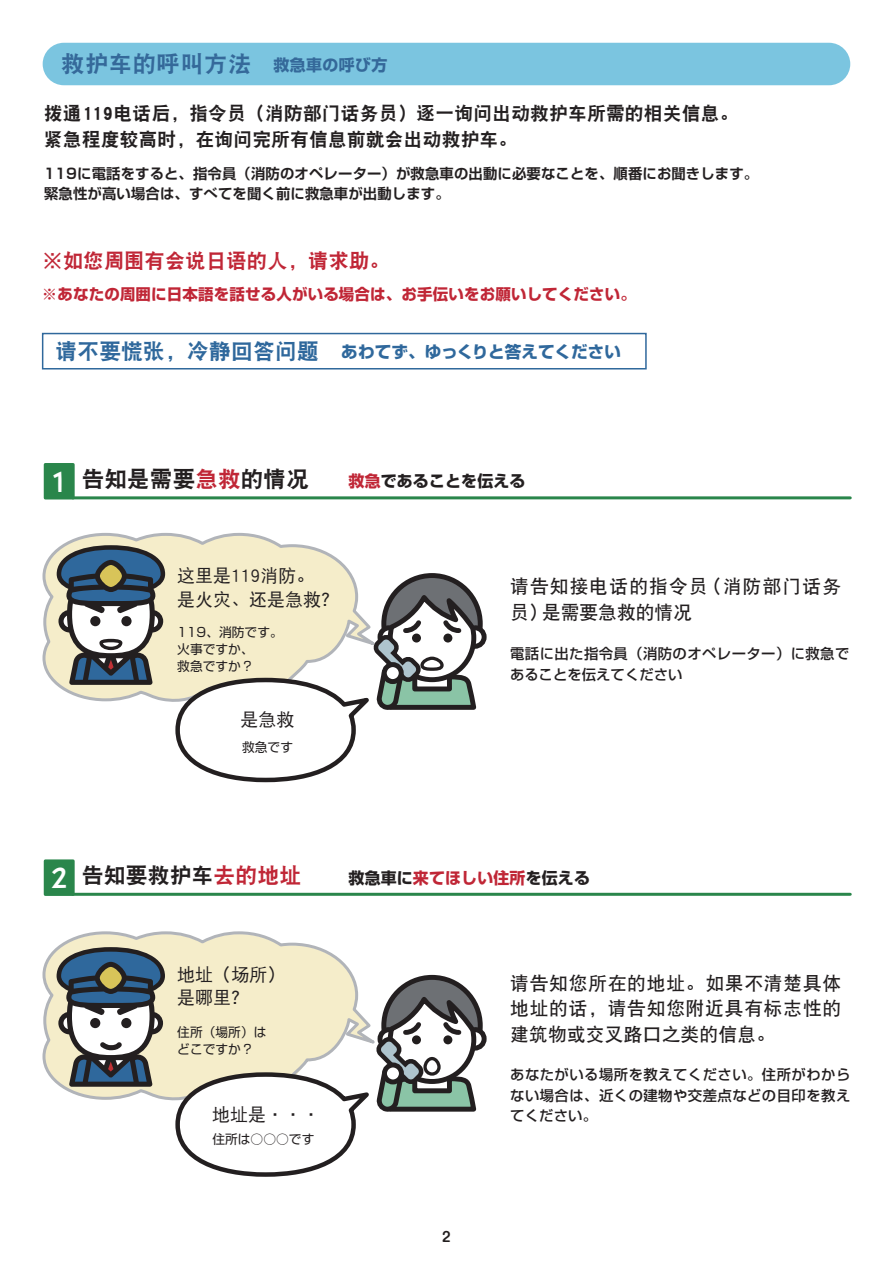
<style>
.page{position:relative;width:893px;height:1263px;background:#fff}
.page>*{position:absolute;margin:0;border:0;box-sizing:border-box;transform-origin:0 0}
.t1{font:700 25.5px "Taka Hand Std";color:#fff}
.t2{font:23.25px "DF Hei GB W9";letter-spacing:.025em;color:#35699a}
.t3{font:22.5px "DF Hei GB W9";letter-spacing:.01em;color:#231f20}
.t4{font:21.75px "DF Hei GB W9";letter-spacing:.01em;color:#2f689c}
.t5{font:21.75px "DF Hei GB W9";letter-spacing:.01em;color:#231f20}
.t6{font:20.25px "DF Hei GB W9";letter-spacing:.01em;color:#c02636}
.t7{font:18.75px/25.5px "DF Hei GB W9";letter-spacing:.01em;color:#231f20}
.t8{font:18.75px/25.5px "DF Hei GB W7";letter-spacing:.04em;color:#231f20;text-align:justify}
.t9{font:18.75px/25.5px "DF Hei GB W7";letter-spacing:.06em;color:#231f20}
.t10{font:18px/23.2px "DF Hei GB W5";color:#231f20}
.t11{font:700 16.65px "Shin Go Pro";color:#2f689c}
.t12{font:700 15.9px "Shin Go Pro";letter-spacing:.01em;color:#231f20}
.t13{font:700 15.9px "Shin Go Pro";letter-spacing:.025em;color:#35699a}
.t14{font:700 15.45px "Shin Go Pro";letter-spacing:.01em;color:#c02636}
.t15{font:500 14.4px/20.2px "Shin Go Pro";letter-spacing:.03em;color:#231f20}
.t16{font:700 14.4px/20.7px "Shin Go Pro De";letter-spacing:.01em;color:#231f20}
.t17{font:700 13.5px "Shin M Go Pro De";color:#221e1e}
.t18{font:12.75px/17px "Shin Go Pro";color:#231f20}
.s1{font-size:21px}
.s2{color:#c02636}
.s3{font-size:18.75px}
</style>
<div class="page">
<svg style="left:42px;top:931px;width:309px;height:170px"></svg>
<svg style="left:42px;top:533px;width:308px;height:169px"></svg>
<div style="left:43px;top:43px;width:807px;height:42px;background:#7bc5e0;border-radius:21px"></div>
<svg style="left:57px;top:545px;width:108px;height:140px"></svg>
<svg style="left:173px;top:972px;width:314px;height:205px"></svg>
<svg style="left:173px;top:571px;width:314px;height:212px"></svg>
<div style="left:45px;top:464px;width:28px;height:34px;background:#2a864b"></div>
<div style="left:44px;top:463px;width:31px;height:36px;border:3px solid #2a864b"></div>
<div style="left:45px;top:861px;width:28px;height:33px;background:#2a864b"></div>
<div style="left:44px;top:859px;width:31px;height:37px;border:3px solid #2a864b"></div>
<svg style="left:57px;top:947px;width:108px;height:140px"></svg>
<hr style="left:73px;top:496px;width:777px;height:3px;background:#2a864b">
<hr style="left:73px;top:893px;width:777px;height:3px;background:#2a864b">
<div style="left:42px;top:333px;width:605px;height:36px;border:2px solid #2f689c"></div>
<h2 class="t2" style="left:61px;top:51px;width:192px">救护车的呼叫方法</h2>
<p class="t13" style="left:274px;top:52px;width:116px">救急車の呼び方</p>
<h3 class="t7" style="left:44px;top:101px;width:696px">拨通<span class="s1">119</span>电话后，指令员（消防部门话务员）逐一询问出动救护车所需的相关信息。紧急程度较高时，在询问完所有信息前就会出动救护车。</h3>
<p class="t16" style="left:44px;top:161px;width:716px">119に電話をすると、指令員（消防のオペレーター）が救急車の出動に必要なことを、順番にお聞きします。緊急性が高い場合は、すべてを聞く前に救急車が出動します。</p>
<h3 class="t6" style="left:42px;top:250px;width:349px">※如您周围有会说日语的人，请求助。</h3>
<p class="t14" style="left:42px;top:282px;width:596px">※あなたの周囲に日本語を話せる人がいる場合は、お手伝いをお願いしてください。</p>
<h3 class="t4" style="left:55px;top:340px;width:265px">请不要慌张，冷静回答问题</h3>
<p class="t11" style="left:341px;top:338px;width:281px">あわてず、ゆっくりと答えてください</p>
<h1 class="t1" style="left:46px;top:464px;width:27px">１</h1>
<h3 class="t3" style="left:82px;top:467px;width:229px">告知是需要<span class="s2">急救</span>的情况</h3>
<p class="t12" style="left:349px;top:468px;width:178px"><span class="s2">救急</span>であることを伝える</p>
<p class="t10" style="left:177px;top:564px;width:164px">这里是<span class="s3">119</span>消防。<br>是火灾、还是急救？</p>
<p class="t18" style="left:177px;top:622px;width:107px">119、消防です。火事ですか、<br>救急ですか？</p>
<p class="t10" style="left:241px;top:707px;width:55px">是急救</p>
<p class="t18" style="left:242px;top:737px;width:53px">救急です</p>
<h3 class="t9" style="left:510px;top:573px;width:332px">请告知接电话的指令员（消防部门话务员）是需要急救的情况</h3>
<p class="t15" style="left:510px;top:642px;width:341px">電話に出た指令員（消防のオペレーター）に救急であることを伝えてください</p>
<h1 class="t1" style="left:46px;top:860px;width:27px">２</h1>
<h3 class="t5" style="left:82px;top:863px;width:221px">告知要救护车<span class="s2">去的地址</span></h3>
<p class="t10" style="left:177px;top:962px;width:109px">地址（场所）是哪里？</p>
<p class="t18" style="left:177px;top:1022px;width:91px">住所（場所）はどこですか？</p>
<p class="t10" style="left:212px;top:1103px;width:109px">地址是···</p>
<p class="t18" style="left:212px;top:1129px;width:104px">住所は○○○です</p>
<p class="t12" style="left:349px;top:865px;width:243px">救急車に<span class="s2">来てほしい住所</span>を伝える</p>
<h3 class="t8" style="left:510px;top:970px;width:333px">请告知您所在的地址。如果不清楚具体地址的话，请告知您附近具有标志性的建筑物或交叉路口之类的信息。</h3>
<p class="t17" style="left:442px;top:1226px;width:10px">2</p>
<p class="t15" style="left:510px;top:1063px;width:342px;text-align:justify">あなたがいる場所を教えてください。住所がわからない場合は、近くの建物や交差点などの目印を教えてください。</p>
</div>
